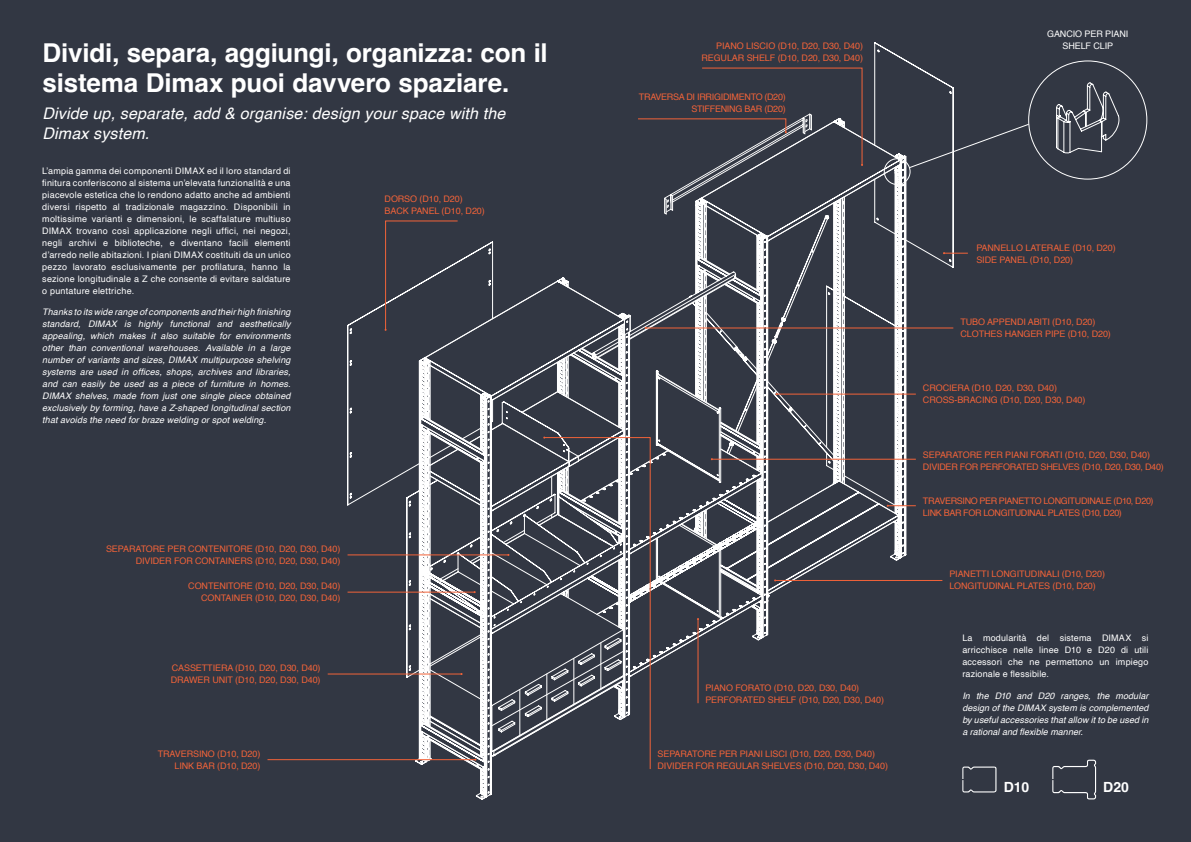
<style>
.page{position:relative;width:1191px;height:842px;background:#323743}
.page>*{position:absolute;margin:0;border:0;box-sizing:border-box;transform-origin:0 0}
.t1{font:700 26px/30px "Helvetica";letter-spacing:-.005em;color:#fff}
.t2{font:italic 16px/20px "Helvetica";letter-spacing:.01em;color:#fff}
.t3{font:700 14px "Helvetica";color:#fff}
.t4{font:9px/12px "Helvetica";letter-spacing:-.01em;color:#f26339}
.t5{font:9px/12px "Helvetica";letter-spacing:.02em;color:#fff;text-align:justify}
.t6{font:italic 9px/12px "Helvetica";letter-spacing:.01em;color:#fff;text-align:justify}
.t7{font:9px/12px "Helvetica";letter-spacing:-.03em;color:#f26339;text-align:right}
.t8{font:9px/12px "Helvetica";letter-spacing:-.035em;color:#f26339}
.t9{font:9px/12px "Helvetica";letter-spacing:-.01em;color:#fff;text-align:center}
</style>
<div class="page">
<svg style="left:1052px;top:760px;width:44px;height:39px"></svg>
<hr style="left:267px;top:759px;width:208px;height:1px;background:#f26339">
<hr style="left:347px;top:555px;width:161px;height:1px;background:#f26339">
<hr style="left:347px;top:592px;width:128px;height:1px;background:#f26339">
<hr style="left:328px;top:674px;width:133px;height:1px;background:#f26339">
<svg style="left:1056px;top:82px;width:63px;height:71px"></svg>
<svg style="left:384px;top:68px;width:645px;height:732px"></svg>
<h1 class="t1" style="left:43px;top:41px;width:507px">Dividi, separa, aggiungi, organizza: con il sistema Dimax puoi davvero spaziare.</h1>
<h2 class="t2" style="left:43px;top:104px;width:464px">Divide up, separate, add &amp; organise: design your space with the<br>Dimax system.</h2>
<p class="t5" style="left:42px;top:165px;width:250px">L’ampia gamma dei componenti DIMAX ed il loro standard di finitura conferiscono al sistema un’elevata funzionalità e una piacevole estetica che lo rendono adatto anche ad ambienti diversi rispetto al tradizionale magazzino. Disponibili in moltissime varianti e dimensioni, le scaffalature multiuso DIMAX trovano così applicazione negli uffici, nei negozi, negli archivi e biblioteche, e diventano facili elementi d’arredo nelle abitazioni. I piani DIMAX costituiti da un unico pezzo lavorato esclusivamente per profilatura, hanno la sezione longitudinale a Z che consente di evitare saldature o puntature elettriche.</p>
<p class="t6" style="left:42px;top:306px;width:250px">Thanks to its wide range of components and their high finishing standard, DIMAX is highly functional and aesthetically appealing, which makes it also suitable for environments other than conventional warehouses. Available in a large number of variants and sizes, DIMAX multipurpose shelving systems are used in offices, shops, archives and libraries, and can easily be used as a piece of furniture in homes.<br>DIMAX shelves, made from just one single piece obtained exclusively by forming, have a Z-shaped longitudinal section that avoids the need for braze welding or spot welding.</p>
<p class="t4" style="left:384px;top:193px;width:102px">DORSO (D10, D20)<br>BACK PANEL (D10, D20)</p>
<p class="t4" style="left:106px;top:543px;width:236px;text-align:right">SEPARATORE PER CONTENITORE (D10, D20, D30, D40)<br>DIVIDER FOR CONTAINERS (D10, D20, D30, D40)</p>
<p class="t4" style="left:701px;top:40px;width:163px;text-align:right">PIANO LISCIO (D10, D20, D30, D40)<br>REGULAR SHELF (D10, D20, D30, D40)</p>
<p class="t7" style="left:639px;top:91px;width:148px">TRAVERSA DI IRRIGIDIMENTO (D20)<br>STIFFENING BAR (D20)</p>
<p class="t9" style="left:1047px;top:28px;width:83px">GANCIO PER PIANI<br>SHELF CLIP</p>
<p class="t4" style="left:976px;top:242px;width:141px">PANNELLO LATERALE (D10, D20)<br>SIDE PANEL (D10, D20)</p>
<p class="t4" style="left:960px;top:316px;width:152px">TUBO APPENDI ABITI (D10, D20)<br>CLOTHES HANGER PIPE (D10, D20)</p>
<p class="t4" style="left:923px;top:383px;width:164px">CROCIERA (D10, D20, D30, D40)<br>CROSS-BRACING (D10, D20, D30, D40)</p>
<p class="t7" style="left:923px;top:449px;width:242px;text-align:left">SEPARATORE PER PIANI FORATI (D10, D20, D30, D40)<br>DIVIDER FOR PERFORATED SHELVES (D10, D20, D30, D40)</p>
<p class="t8" style="left:923px;top:495px;width:232px">TRAVERSINO PER PIANETTO LONGITUDINALE (D10, D20)<br>LINK BAR FOR LONGITUDINAL PLATES (D10, D20)</p>
<p class="t4" style="left:949px;top:568px;width:157px">PIANETTI LONGITUDINALI (D10, D20)</p>
<p class="t4" style="left:188px;top:581px;width:154px">CONTENITORE (D10, D20, D30, D40)</p>
<p class="t4" style="left:949px;top:580px;width:148px">LONGITUDINAL PLATES (D10, D20)</p>
<p class="t4" style="left:201px;top:593px;width:141px">CONTAINER (D10, D20, D30, D40)</p>
<p class="t4" style="left:171px;top:662px;width:151px">CASSETTIERA (D10, D20, D30, D40)<br>DRAWER UNIT (D10, D20, D30, D40)</p>
<p class="t4" style="left:158px;top:748px;width:104px;text-align:right">TRAVERSINO (D10, D20)<br>LINK BAR (D10, D20)</p>
<p class="t4" style="left:705px;top:682px;width:180px">PIANO FORATO (D10, D20, D30, D40)<br>PERFORATED SHELF (D10, D20, D30, D40)</p>
<p class="t4" style="left:657px;top:748px;width:232px">SEPARATORE PER PIANI LISCI (D10, D20, D30, D40)<br>DIVIDER FOR REGULAR SHELVES (D10, D20, D30, D40)</p>
<p class="t5" style="left:962px;top:632px;width:188px">La modularità del sistema DIMAX si arricchisce nelle linee D10 e D20 di utili accessori che ne permettono un impiego razionale e flessibile.</p>
<p class="t6" style="left:962px;top:690px;width:188px">In the D10 and D20 ranges, the modular design of the DIMAX system is complemented by useful accessories that allow it to be used in a rational and flexible manner.</p>
<h3 class="t3" style="left:1003px;top:779px;width:27px">D10</h3>
<h3 class="t3" style="left:1103px;top:779px;width:27px">D20</h3>
</div>
